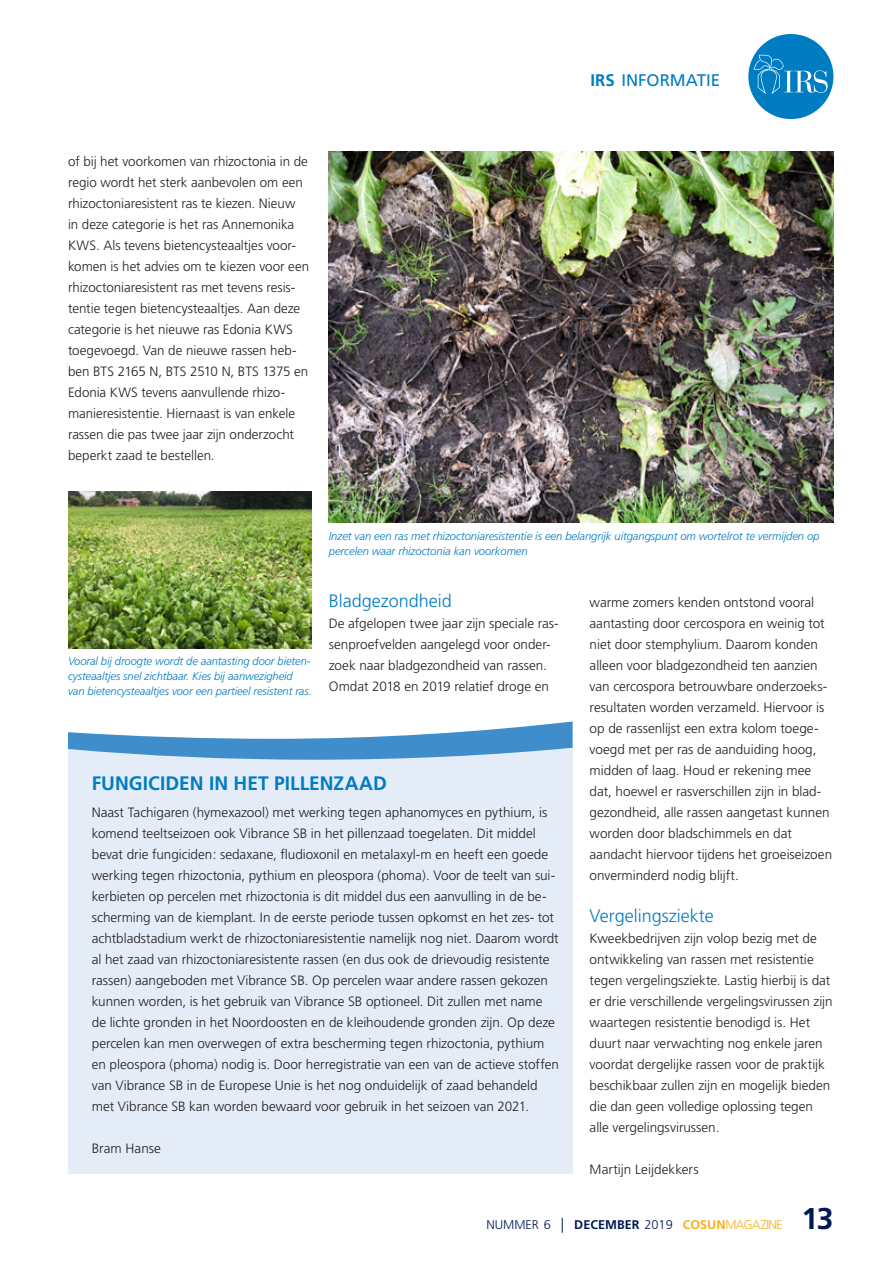
<style>
.page{position:relative;width:893px;height:1263px;background:#fff}
.page>*{position:absolute;margin:0;border:0;box-sizing:border-box;transform-origin:0 0}
.t1{font:700 30px "Frutiger";color:#001954}
.Platte__body__tekst{font:700 19.5px "Frutiger";color:#007cc2}
.tussenkop_IRS{font:300 18px "Frutiger";color:#007cc2}
.t2{font:16.8px "Frutiger";color:#007cc2}
.Platte__body__tekst-2{font:300 13.5px/21px "Frutiger";color:#231f20}
.t3{font:700 12.6px "Frutiger";color:#001954}
.IRS_Onderschrift{font:italic 300 11.25px/15px "Frutiger";letter-spacing:-.005em;color:#007cc2}
.s1{font-weight:700}
.s2{font-weight:300}
.s3{font-weight:300;font-size:12.75px}
.s4{font-weight:300;font-size:15px}
.s5{color:#faaf18}
.s6{font-weight:300;color:#faaf18}
</style>
<div class="page">
<div style="left:68px;top:744px;width:505px;height:430px;background:#e4ecf7"></div>
<svg style="left:68px;top:721px;width:505px;height:39px"></svg>
<img style="left:68px;top:491px;width:244px;height:158px">
<img style="left:329px;top:152px;width:504px;height:371px">
<div style="left:748px;top:34px;width:85px;height:85px;background:#007cc2;border-radius:50%"></div>
<svg style="left:754px;top:55px;width:74px;height:39px"></svg>
<p class="t2" style="left:590px;top:70px;width:131px"><span class="s1">IRS</span> INFORMATIE</p>
<p class="Platte__body__tekst-2" style="left:68px;top:151px;width:243px">of bij het voorkomen van rhizoctonia in de regio wordt het sterk aanbevolen om een rhizoctoniaresistent ras te kiezen. Nieuw in deze categorie is het ras Annemonika KWS. Als tevens bietencysteaaltjes voor&shy;komen is het advies om te kiezen voor een rhizoctoniaresistent ras met tevens resis&shy;tentie tegen bietencysteaaltjes. Aan deze categorie is het nieuwe ras Edonia KWS toegevoegd. Van de nieuwe rassen heb&shy;ben BTS 2165 N, BTS 2510 N, BTS 1375 en Edonia KWS tevens aanvullende rhizo&shy;manieresistentie. Hiernaast is van enkele rassen die pas twee jaar zijn onderzocht beperkt zaad te bestellen.</p>
<p class="IRS_Onderschrift" style="left:329px;top:528px;width:492px">Inzet van een ras met rhizoctoniaresistentie is een belangrijk uitgangspunt om wortelrot te vermijden op percelen waar rhizoctonia kan voorkomen</p>
<p class="IRS_Onderschrift" style="left:68px;top:653px;width:245px">Vooral bij droogte wordt de aantasting door bieten&shy;cysteaaltjes snel zichtbaar. Kies bij aanwezigheid van bietencysteaaltjes voor een partieel resistent ras.</p>
<p class="tussenkop_IRS" style="left:329px;top:590px;width:125px">Bladgezondheid</p>
<p class="Platte__body__tekst-2" style="left:329px;top:613px;width:231px">De afgelopen twee jaar zijn speciale ras&shy;senproefvelden aangelegd voor onder&shy;zoek naar bladgezondheid van rassen.<br>Omdat 2018 en 2019 relatief droge en</p>
<p class="Platte__body__tekst" style="left:92px;top:772px;width:297px">FUNGICIDEN IN HET PILLENZAAD</p>
<p class="Platte__body__tekst-2" style="left:92px;top:802px;width:469px">Naast Tachigaren (hymexazool) met werking tegen aphanomyces en pythium, is komend teeltseizoen ook Vibrance SB in het pillenzaad toegelaten. Dit middel bevat drie fungiciden: sedaxane, fludioxonil en metalaxyl-m en heeft een goede werking tegen rhizoctonia, pythium en pleospora (phoma). Voor de teelt van sui&shy;kerbieten op percelen met rhizoctonia is dit middel dus een aanvulling in de be&shy;scherming van de kiemplant. In de eerste periode tussen opkomst en het zes- tot achtbladstadium werkt de rhizoctoniaresistentie namelijk nog niet. Daarom wordt al het zaad van rhizoctoniaresistente rassen (en dus ook de drievoudig resistente rassen) aangeboden met Vibrance SB. Op percelen waar andere rassen gekozen kunnen worden, is het gebruik van Vibrance SB optioneel. Dit zullen met name de lichte gronden in het Noordoosten en de kleihoudende gronden zijn. Op deze percelen kan men overwegen of extra bescherming tegen rhizoctonia, pythium en pleospora (phoma) nodig is. Door herregistratie van een van de actieve stoffen van Vibrance SB in de Europese Unie is het nog onduidelijk of zaad behandeld met Vibrance SB kan worden bewaard voor gebruik in het seizoen van 2021.</p>
<p class="Platte__body__tekst-2" style="left:92px;top:1138px;width:71px">Bram Hanse</p>
<p class="Platte__body__tekst-2" style="left:590px;top:592px;width:244px">warme zomers kenden ontstond vooral aantasting door cercospora en weinig tot niet door stemphylium. Daarom konden alleen voor bladgezondheid ten aanzien van cercospora betrouwbare onderzoeks&shy;resultaten worden verzameld. Hiervoor is op de rassenlijst een extra kolom toege&shy;voegd met per ras de aanduiding hoog, midden of laag. Houd er rekening mee dat, hoewel er rasverschillen zijn in blad&shy;gezondheid, alle rassen aangetast kunnen worden door bladschimmels en dat aandacht hiervoor tijdens het groeiseizoen onverminderd nodig blijft.</p>
<p class="tussenkop_IRS" style="left:590px;top:905px;width:126px">Vergelingsziekte</p>
<p class="Platte__body__tekst-2" style="left:590px;top:928px;width:245px">Kweekbedrijven zijn volop bezig met de ontwikkeling van rassen met resistentie tegen vergelingsziekte. Lastig hierbij is dat er drie verschillende vergelingsvirussen zijn waartegen resistentie benodigd is. Het duurt naar verwachting nog enkele jaren voordat dergelijke rassen voor de praktijk beschikbaar zullen zijn en mogelijk bieden die dan geen volledige oplossing tegen alle vergelingsvirussen.</p>
<p class="Platte__body__tekst-2" style="left:590px;top:1159px;width:110px">Martijn Leijdekkers</p>
<p class="t3" style="left:486px;top:1217px;width:298px"><span class="s2">NUMMER</span> <span class="s3">6</span> <span class="s4">|</span> DECEMBER <span class="s3">2019</span> <span class="s5">COSUN</span><span class="s6">MAGAZINE</span></p>
<h1 class="t1" style="left:801px;top:1201px;width:34px">13</h1>
</div>
